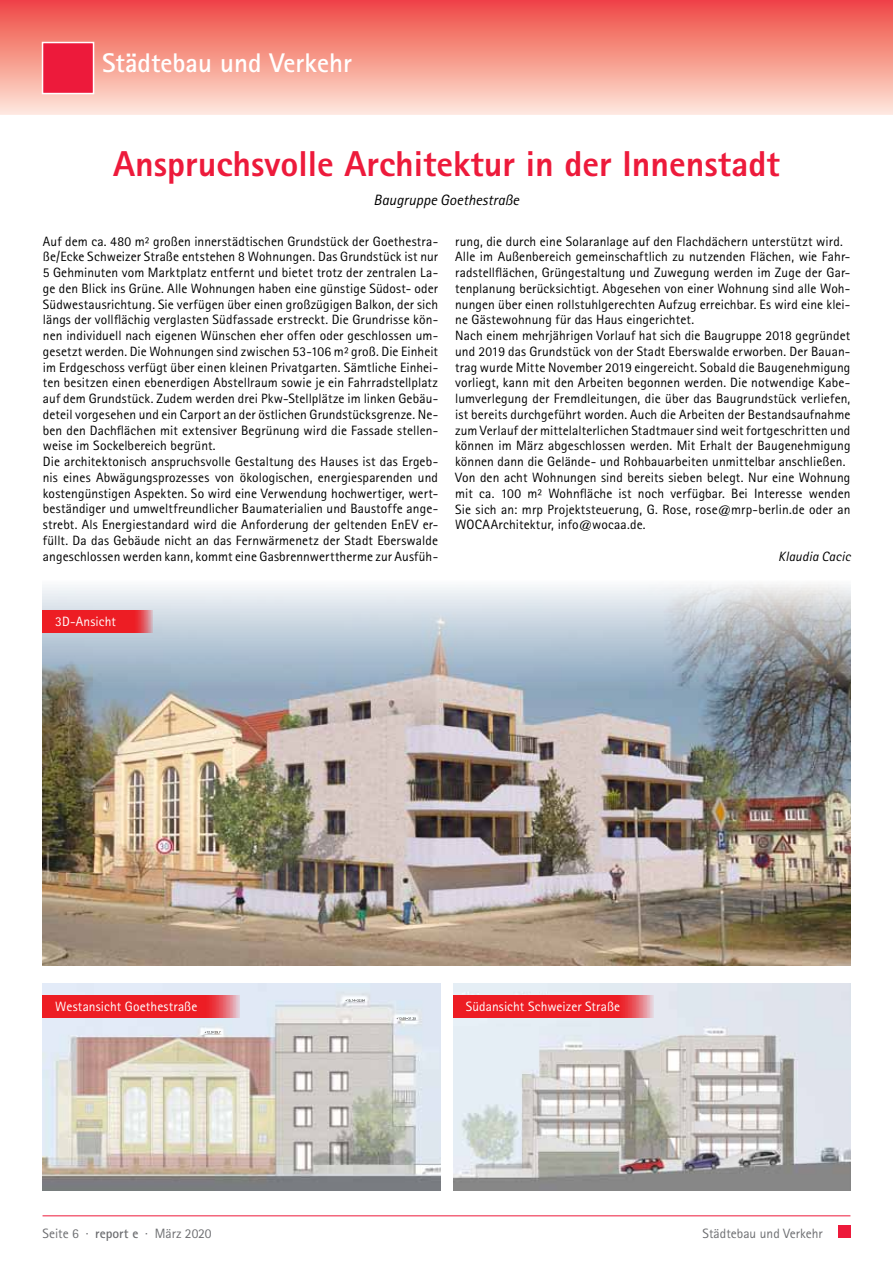
<style>
.page{position:relative;width:893px;height:1263px;background:#fff}
.page>*{position:absolute;margin:0;border:0;box-sizing:border-box;transform-origin:0 0}
.t1{font:700 36px "Rotis Sans Serif AT Extra";color:#ed1a3b}
.t2{font:700 27px "Rotis Sans Serif AT";color:#fff}
.t3{font:italic 15px "Rotis Sans Serif AT";color:#000}
.t4{font:13.5px/15.8px "Rotis Sans Serif AT";letter-spacing:.01em;color:#000}
.t5{font:13.5px "Rotis Sans Serif AT";letter-spacing:.005em;color:#fff}
.t6{font:13.5px "Rotis Sans Serif AT";color:#6d6e71}
.t7{font:italic 13.5px "Rotis Sans Serif AT";letter-spacing:.01em;color:#000}
.s1{font-weight:700}
</style>
<div class="page">
<hr style="left:43px;top:1215px;width:807px;height:1px;background:#ed1a3b">
<img style="left:453px;top:983px;width:397px;height:207px">
<div style="left:453px;top:995px;width:200px;height:22px;background:#ed1d24"></div>
<img style="left:43px;top:983px;width:397px;height:207px">
<div style="left:43px;top:995px;width:197px;height:22px;background:#ed1d24"></div>
<img style="left:43px;top:584px;width:807px;height:381px">
<div style="left:43px;top:610px;width:110px;height:22px;background:#ed1d24"></div>
<div style="left:0;top:0;width:893px;height:115px;background:linear-gradient(to bottom,#ef4640,#fee9da)"></div>
<div style="left:838px;top:1225px;width:12px;height:13px;background:#ed1a3b"></div>
<div style="left:42px;top:42px;width:52px;height:52px;background:#ed1a3b;border:2px solid #fff"></div>
<h2 class="t2" style="left:102px;top:46px;width:251px">Städtebau und Verkehr</h2>
<h1 class="t1" style="left:113px;top:141px;width:668px">Anspruchsvolle Architektur in der Innenstadt</h1>
<p class="t3" style="left:374px;top:192px;width:147px">Baugruppe Goethestraße</p>
<p class="t4" style="left:43px;top:233px;width:397px">Auf dem ca. 480 m² großen innerstädtischen Grundstück der Goethestra&shy;ße/Ecke Schweizer Straße entstehen 8 Wohnungen. Das Grundstück ist nur 5 Gehminuten vom Marktplatz entfernt und bietet trotz der zentralen La&shy;ge den Blick ins Grüne. Alle Wohnungen haben eine günstige Südost- oder Südwestausrichtung. Sie verfügen über einen großzügigen Balkon, der sich längs der vollflächig verglasten Südfassade erstreckt. Die Grundrisse kön&shy;nen individuell nach eigenen Wünschen eher offen oder geschlossen um&shy;gesetzt werden. Die Wohnungen sind zwischen 53-106 m² groß. Die Einheit im Erdgeschoss verfügt über einen kleinen Privatgarten. Sämtliche Einhei&shy;ten besitzen einen ebenerdigen Abstellraum sowie je ein Fahrradstellplatz auf dem Grundstück. Zudem werden drei Pkw-Stellplätze im linken Gebäu&shy;deteil vorgesehen und ein Carport an der östlichen Grundstücksgrenze. Ne&shy;ben den Dachflächen mit extensiver Begrünung wird die Fassade stellen&shy;weise im Sockelbereich begrünt.<br>Die architektonisch anspruchsvolle Gestaltung des Hauses ist das Ergeb&shy;nis eines Abwägungsprozesses von ökologischen, energiesparenden und kostengünstigen Aspekten. So wird eine Verwendung hochwertiger, wert&shy;beständiger und umweltfreundlicher Baumaterialien und Baustoffe ange&shy;strebt. Als Energiestandard wird die Anforderung der geltenden EnEV er&shy;füllt. Da das Gebäude nicht an das Fernwärmenetz der Stadt Eberswalde angeschlossen werden kann, kommt eine Gasbrennwerttherme zur Ausfüh-</p>
<p class="t4" style="left:455px;top:233px;width:397px">rung, die durch eine Solaranlage auf den Flachdächern unterstützt wird.<br>Alle im Außenbereich gemeinschaftlich zu nutzenden Flächen, wie Fahr&shy;radstellflächen, Grü ngestaltung und Zuwegung werden im Zuge der Gar&shy;tenplanung berücksichtigt. Abgesehen von einer Wohnung sind alle Woh&shy;nungen über einen rollstuhlgerechten Aufzug erreichbar. Es wird eine klei&shy;ne Gästewohnung für das Haus eingerichtet.<br>Nach einem mehrjährigen Vorlauf hat sich die Baugruppe 2018 gegründet und 2019 das Grundstück von der Stadt Eberswalde erworben. Der Bauan&shy;trag wurde Mitte November 2019 eingereicht. Sobald die Baugenehmigung vorliegt, kann mit den Arbeiten begonnen werden. Die notwendige Kabe&shy;lumverlegung der Fremdleitungen, die über das Baugrundstück verliefen, ist bereits durchgeführt worden. Auch die Arbeiten der Bestandsaufnahme zum Verlauf der mittelalterlichen Stadtmauer sind weit fortgeschritten und können im März abgeschlossen werden. Mit Erhalt der Baugenehmigung können dann die Gelände- und Rohbauarbeiten unmittelbar anschließen.<br>Von den acht Wohnungen sind bereits sieben belegt. Nur eine Wohnung mit ca. 100 m² Wohnfläche ist noch verfügbar. Bei Interesse wenden Sie sich an: mrp Projektsteuerung, G. Rose, rose@mrp-berlin.de oder an WOCAArchitektur, info@wocaa.de.</p>
<p class="t7" style="left:778px;top:548px;width:74px">Klaudia Cacic</p>
<p class="t5" style="left:55px;top:613px;width:62px">3D-Ansicht</p>
<p class="t5" style="left:55px;top:998px;width:144px">Westansicht Goethestraße</p>
<p class="t5" style="left:466px;top:998px;width:156px">Südansicht Schweizer Straße</p>
<p class="t6" style="left:43px;top:1225px;width:171px">Seite 6 · <span class="s1">report e</span> · März 2020</p>
<p class="t6" style="left:703px;top:1225px;width:122px">Städtebau und Verkehr</p>
</div>
